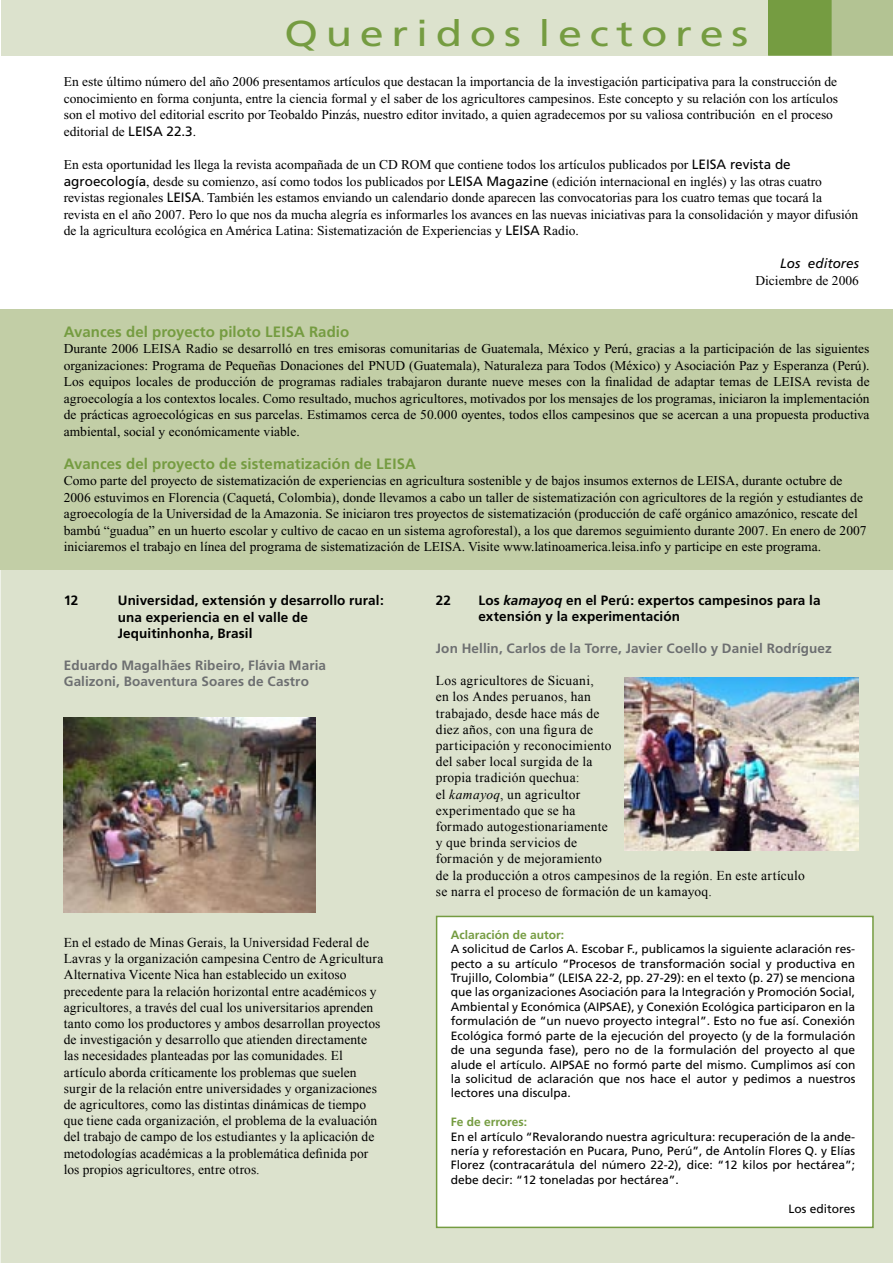
<style>
.page{position:relative;width:893px;height:1263px;background:#fff}
.page>*{position:absolute;margin:0;border:0;box-sizing:border-box;transform-origin:0 0}
.t1{font:36px "Frutiger";color:#759c41;scale:1.2 1}
.t2{font:700 15px "Frutiger";letter-spacing:.005em;color:#759c41}
.t3{font:13.5px/16.5px "Times New Roman";color:#000}
.t4{font:13.5px/16.2px "Times New Roman";letter-spacing:.01em;color:#000}
.t5{font:700 13.5px/16.2px "Frutiger";letter-spacing:.01em;color:#000}
.t6{font:700 13.5px/15.8px "Frutiger";letter-spacing:.005em;color:#6d6f71}
.t7{font:13.5px "Frutiger";color:#000}
.t8{font:12px/14.4px "Frutiger";color:#000}
.s1{font-family:"Frutiger"}
.s2{font-family:"Times New Roman"}
.s3{font-family:"Frutiger";font-style:italic}
.s4{font-style:italic}
.s5{font-weight:700;color:#759c41}
</style>
<div class="page">
<div style="left:1px;top:570px;width:892px;height:693px;background:#dce2cd"></div>
<img style="left:624px;top:677px;width:235px;height:173px">
<div style="left:1px;top:0;width:892px;height:56px;background:#dce2cd"></div>
<svg style="left:768px;top:0;width:125px;height:56px;background:#93af69"></svg>
<div style="left:437px;top:916px;width:436px;height:311px;background:#fff"></div>
<div style="left:436px;top:916px;width:438px;height:312px;border:2px solid #759c41"></div>
<div style="left:0;top:309px;width:893px;height:261px;background:#c2cea6"></div>
<img style="left:64px;top:717px;width:251px;height:195px">
<p class="t1" style="left:285px;top:13px;width:388px">Q u e r i d o s l e c t o r e s</p>
<p class="t3" style="left:64px;top:74px;width:776px">En este último número del año 2006 presentamos artículos que destacan la importancia de la investigación participativa para la construcción de conocimiento en forma conjunta, entre la ciencia formal y el saber de los agricultores campesinos. Este concepto y su relación con los artículos son el motivo del editorial escrito por Teobaldo Pinzás, nuestro editor invitado, a quien agradecemos por su valiosa contribución en el proceso editorial de <span class="s1">LEISA</span></p>
<p class="t7" style="left:167px;top:123px;width:31px">22.3<span class="s2">.</span></p>
<p class="t3" style="left:64px;top:156px;width:636px">En esta oportunidad les llega la revista acompañada de un cd rom que contiene todos los artículos publicados por <span class="s1">LEISA</span></p>
<p class="t7" style="left:730px;top:156px;width:62px">revista de</p>
<p class="t3" style="left:64px;top:173px;width:393px"><span class="s1">agroecología</span>, desde su comienzo, así como todos los publicados por <span class="s1">LEISA</span></p>
<p class="t3" style="left:487px;top:173px;width:337px"><span class="s1">Magazine</span> (edición internacional en inglés) y las otras cuatro</p>
<p class="t3" style="left:64px;top:189px;width:111px">revistas regionales <span class="s1">LEISA</span></p>
<p class="t3" style="left:64px;top:189px;width:796px;text-indent:137px">. También les estamos enviando un calendario donde aparecen las convocatorias para los cuatro temas que tocará la revista en el año 2007. Pero lo que nos da mucha alegría es informarles los avances en las nuevas iniciativas para la consolidación y mayor difusión de la agricultura ecológica en América Latina: Sistematización de Experiencias y <span class="s1">LEISA</span></p>
<p class="t3" style="left:543px;top:222px;width:37px">Radio.</p>
<p class="t3" style="left:755px;top:255px;width:105px;text-align:right"><span class="s3">Los editores<br></span>Diciembre de 2006</p>
<p class="t2" style="left:64px;top:323px;width:287px">Avances del proyecto piloto LEISA Radio</p>
<p class="t3" style="left:64px;top:341px;width:807px;text-align:justify">Durante 2006 LEISA Radio se desarrolló en tres emisoras comunitarias de Guatemala, México y Perú, gracias a la participación de las siguientes organizaciones: Programa de Pequeñas Donaciones del PNUD (Guatemala), Naturaleza para Todos (México) y Asociación Paz y Esperanza (Perú).<br>Los equipos locales de producción de programas radiales trabajaron durante nueve meses con la finalidad de adaptar temas de LEISA revista de agroecología a los contextos locales. Como resultado, muchos agricultores, motivados por los mensajes de los programas, iniciaron la implementación de prácticas agroecológicas en sus parcelas. Estimamos cerca de 50.000 oyentes, todos ellos campesinos que se acercan a una propuesta productiva ambiental, social y económicamente viable.</p>
<p class="t2" style="left:64px;top:455px;width:354px">Avances del proyecto de sistematización de LEISA</p>
<p class="t3" style="left:64px;top:473px;width:804px">Como parte del proyecto de sistematización de experiencias en agricultura sostenible y de bajos insumos externos de LEISA, durante octubre de 2006 estuvimos en Florencia (Caquetá, Colombia), donde llevamos a cabo un taller de sistematización con agricultores de la región y estudiantes de agroecología de la Universidad de la Amazonia. Se iniciaron tres proyectos de sistematización (producción de café orgánico amazónico, rescate del bambú “guadua” en un huerto escolar y cultivo de cacao en un sistema agroforestal), a los que daremos seguimiento durante 2007. En enero de 2007 iniciaremos el trabajo en línea del programa de sistematización de LEISA. Visite www.latinoamerica.leisa.info y participe en este programa.</p>
<p class="t5" style="left:64px;top:593px;width:16px">12</p>
<p class="t5" style="left:118px;top:593px;width:268px">Universidad, extensión y desarrollo rural: una experiencia en el valle de<br>Jequitinhonha, Brasil</p>
<p class="t6" style="left:64px;top:657px;width:264px">Eduardo Magalhães Ribeiro, Flávia Maria<br>Galizoni, Boaventura Soares de Castro</p>
<p class="t4" style="left:64px;top:934px;width:321px">En el estado de Minas Gerais, la Universidad Federal de Lavras y la organización campesina Centro de Agricultura Alternativa Vicente Nica han establecido un exitoso precedente para la relación horizontal entre académicos y agricultores, a través del cual los universitarios aprenden tanto como los productores y ambos desarrollan proyectos de investigación y desarrollo que atienden directamente las necesidades planteadas por las comunidades. El artículo aborda críticamente los problemas que suelen surgir de la relación entre universidades y organizaciones de agricultores, como las distintas dinámicas de tiempo que tiene cada organización, el problema de la evaluación del trabajo de campo de los estudiantes y la aplicación de metodologías académicas a la problemática definida por los propios agricultores, entre otros.</p>
<p class="t5" style="left:436px;top:593px;width:17px">22</p>
<p class="t5" style="left:478px;top:593px;width:344px;line-height:15.8px">Los <span class="s4">kamayoq</span> en el Perú: expertos campesinos para la extensión y la experimentación</p>
<p class="t6" style="left:436px;top:640px;width:397px">Jon Hellin, Carlos de la Torre, Javier Coello y Daniel Rodríguez</p>
<p class="t4" style="left:436px;top:672px;width:370px">Los agricultores de Sicuani,<br>en los Andes peruanos, han<br>trabajado, desde hace más de<br>diez años, con una figura de<br>participación y reconocimiento<br>del saber local surgida de la<br>propia tradición quechua:<br>el <span class="s4">kamayoq</span>, un agricultor<br>experimentado que se ha<br>formado autogestionariamente<br>y que brinda servicios de<br>formación y de mejoramiento<br>de la producción a otros campesinos de la región. En este artículo se narra el proceso de formación de un kamayoq.</p>
<p class="t8" style="left:451px;top:927px;width:406px"><span class="s5">Aclaración de autor:<br></span>A solicitud de Carlos A. Escobar F., publicamos la siguiente aclaración res&shy;pecto a su artículo “Procesos de transformación social y productiva en Trujillo, Colombia” (LEISA</p>
<p class="t8" style="left:451px;top:971px;width:406px;text-align:justify;text-indent:145px">22-2, pp. 27-29): en el texto (p. 27) se menciona que las organizaciones Asociación para la I ntegración y Promoción Social, Ambiental y Económica (AI PSAE), y Conexión Ecológica participaron en la formulación de “un nuevo proyecto integral”. Esto no fue así. Conexión Ecológica formó parte de la ejecución del proyecto (y de la formulación de una segunda fase), pero no de la formulación del proyecto al que alude el artículo. AI PSAE</p>
<p class="t8" style="left:451px;top:1057px;width:406px;text-align:justify;text-indent:143px">no formó parte del mismo. Cumplimos así con la solicitud de aclaración que nos hace el autor y pedimos a nuestros lectores una disculpa.</p>
<p class="t8" style="left:451px;top:1115px;width:406px"><span class="s5">Fe de errores:<br></span>En el artículo “Revalorando nuestra agricultura: recuperación de la ande&shy;nería y reforestación en Pucara, Puno, Perú”, de Antolín Flores Q. y E lías Florez (contracarátula del número 22-2), dice: “12 kilos por hectárea”; debe decir: “12 toneladas por hectárea”.</p>
<p class="t8" style="left:789px;top:1201px;width:68px">Los editores</p>
</div>
